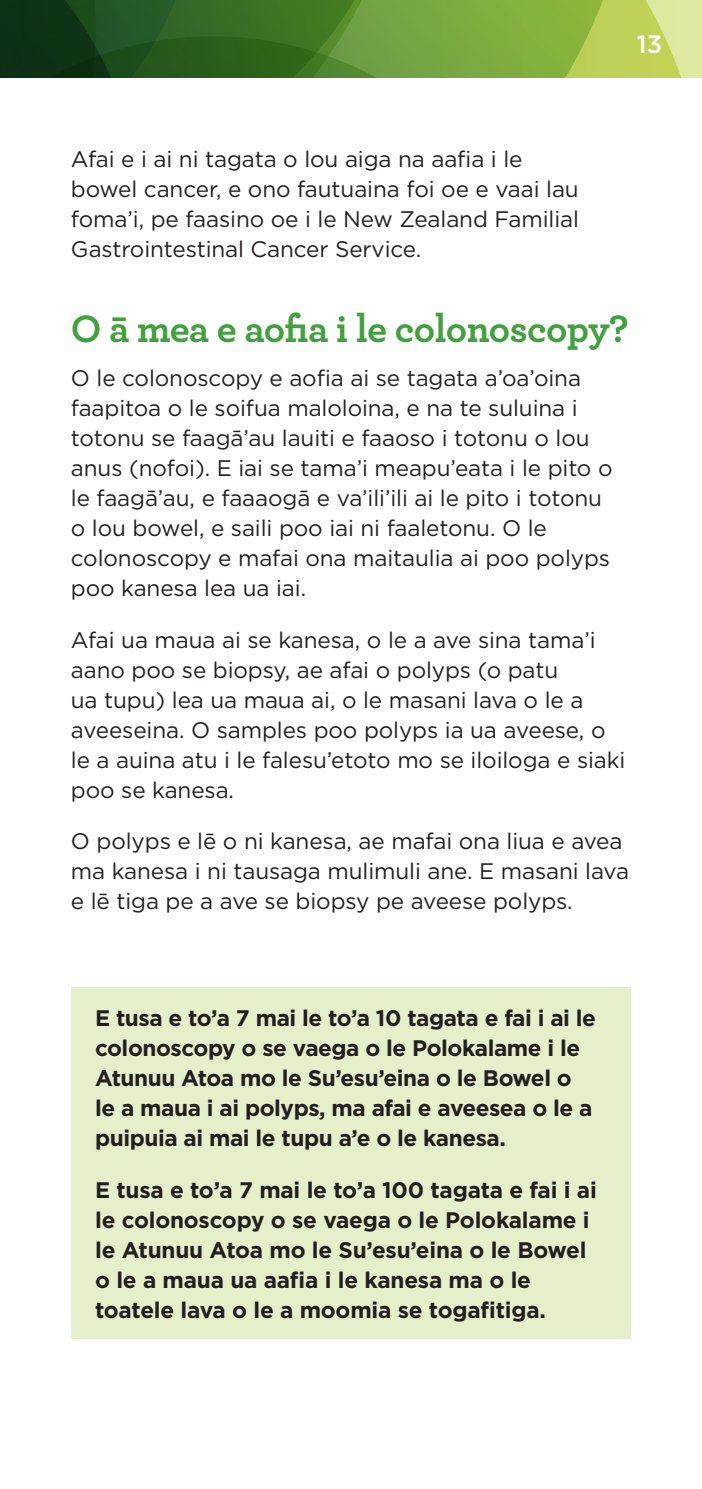
<style>
.page{position:relative;width:702px;height:1489px;background:#fff}
.page>*{position:absolute;margin:0;border:0;box-sizing:border-box;transform-origin:0 0}
.TTS_Subhead_L1{font:700 40px "Archer";letter-spacing:-.02em;color:#40a13e}
.t1{font:500 25px "Gotham";color:#fff}
.TTS_Body_text{font:22.5px/30px "Gotham";letter-spacing:-.005em;color:#231f20}
.Info_box{font:700 22.5px/30px "Gotham";letter-spacing:-.02em;color:#231f20}
</style>
<div class="page">
<svg style="left:633px;top:0;width:69px;height:78px;background:#d1dd7e"></svg>
<svg style="left:557px;top:0;width:76px;height:78px;background:#a9c54c"></svg>
<svg style="left:0;top:0;width:557px;height:78px;background:#46762b"></svg>
<div style="left:71px;top:986px;width:559px;height:352px;background:#e5efc9"></div>
<p class="t1" style="left:636px;top:28px;width:27px">13</p>
<p class="TTS_Body_text" style="left:71px;top:143px;width:509px">Afai e i ai ni tagata o lou aiga na aafia i le bowel cancer, e ono fautuaina foi oe e vaai lau foma’i, pe faasino oe i le New Zealand Familial Gastrointestinal Cancer Service.</p>
<p class="TTS_Subhead_L1" style="left:71px;top:297px;width:559px">O ā mea e aofia i le colonoscopy?</p>
<p class="TTS_Body_text" style="left:71px;top:363px;width:543px">O le colonoscopy e aofia ai se tagata a’oa’oina faapitoa o le soifua maloloina, e na te suluina i totonu se faagā’au lauiti e faaoso i totonu o lou anus (nofoi). E iai se tama’i meapu’eata i le pito o le faagā’au, e faaaogā e va’ili’ili ai le pito i totonu o lou bowel, e saili poo iai ni faaletonu. O le colonoscopy e mafai ona maitaulia ai poo polyps poo kanesa lea ua iai.</p>
<p class="TTS_Body_text" style="left:71px;top:624px;width:556px">Afai ua maua ai se kanesa, o le a ave sina tama’i aano poo se biopsy, ae afai o polyps (o patu<br>ua tupu) lea ua maua ai, o le masani lava o le a aveeseina. O samples poo polyps ia ua aveese, o le a auina atu i le falesu’etoto mo se iloiloga e siaki poo se kanesa.</p>
<p class="TTS_Body_text" style="left:71px;top:825px;width:559px">O polyps e lē o ni kanesa, ae mafai ona liua e avea ma kanesa i ni tausaga mulimuli ane. E masani lava e lē tiga pe a ave se biopsy pe aveese polyps.</p>
<p class="Info_box" style="left:95px;top:1003px;width:502px">E tusa e to’a 7 mai le to’a 10 tagata e fai i ai le colonoscopy o se vaega o le Polokalame i le Atunuu Atoa mo le Su’esu’eina o le Bowel o le a maua i ai polyps, ma afai e aveesea o le a puipuia ai mai le tupu a’e o le kanesa.</p>
<p class="Info_box" style="left:95px;top:1174px;width:503px">E tusa e to’a 7 mai le to’a 100 tagata e fai i ai le colonoscopy o se vaega o le Polokalame i le Atunuu Atoa mo le Su’esu’eina o le Bowel o le a maua ua aafia i le kanesa ma o le toatele lava o le a moomia se togafitiga.</p>
</div>
